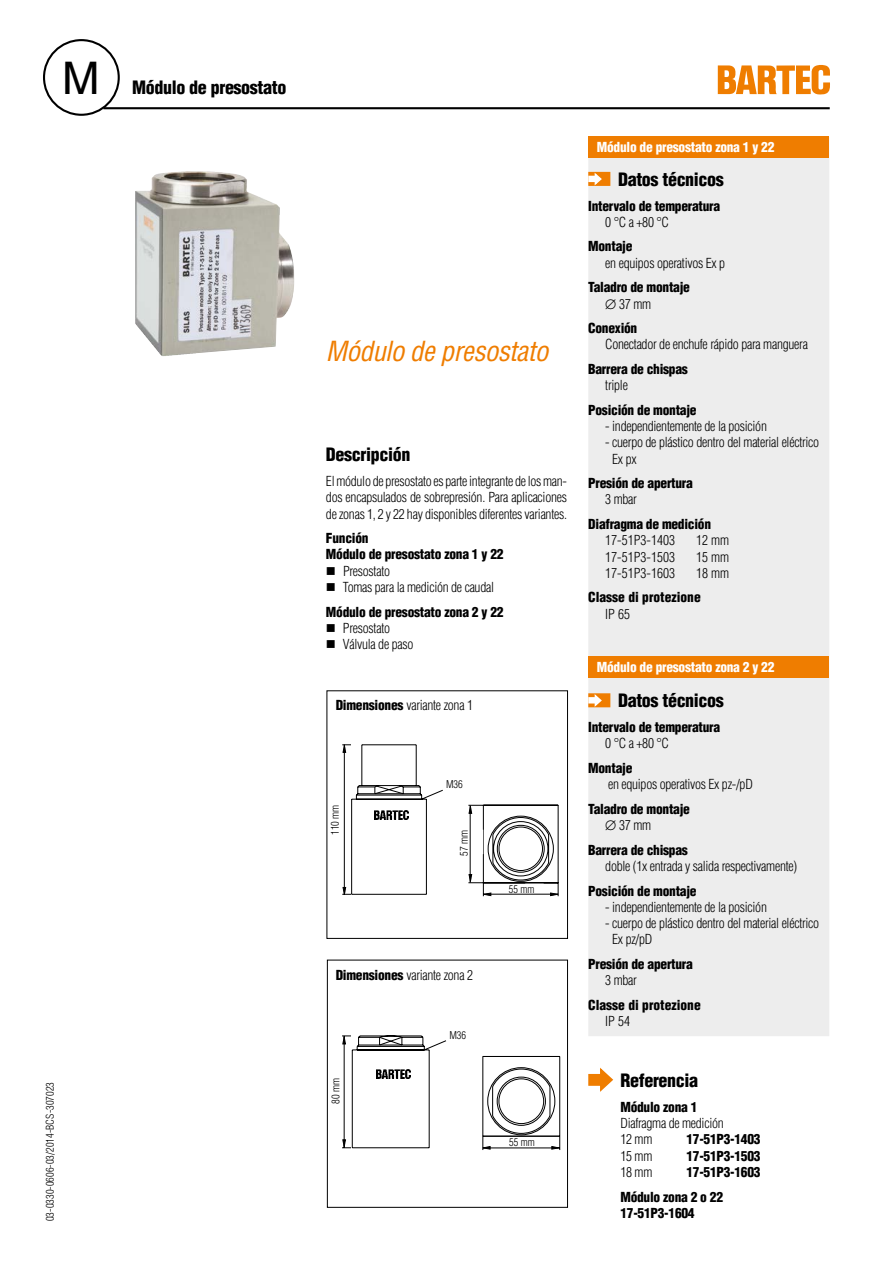
<style>
.page{position:relative;width:893px;height:1263px;background:#fff}
.page>*{position:absolute;margin:0;border:0;box-sizing:border-box;transform-origin:0 0}
.t1{font:45px "Helvetica";color:#000}
.t2{font:italic condensed 27px "Helvetica";letter-spacing:-.02em;color:#ef7d00}
.t3{font:900 condensed 18px "Helvetica";letter-spacing:-.02em;color:#000}
.t4{font:300 condensed 13.5px/16.2px "Helvetica";letter-spacing:-.02em;color:#000}
.t5{font:900 condensed 13.5px/16.2px "Helvetica";letter-spacing:-.02em;color:#000}
.t6{font:900 condensed 13.5px "Helvetica";letter-spacing:-.02em;color:#fff}
.t7{font:300 condensed 13.5px "Helvetica";color:#000}
.t8{font:900 condensed 13.5px "Helvetica";color:#000}
.t9{font:300 condensed 10.5px "Helvetica";color:#000}
.s1{font-weight:900}
.s2{font-weight:300}
</style>
<div class="page">
<hr style="left:103px;top:107px;width:727px;height:2px;background:#000">
<div style="left:43px;top:39px;width:77px;height:77px;border:2px solid #000;border-radius:50%"></div>
<img style="left:135px;top:171px;width:159px;height:185px">
<div style="left:588px;top:137px;width:241px;height:899px;background:#ededed"></div>
<svg style="left:588px;top:172px;width:22px;height:14px"></svg>
<svg style="left:588px;top:176px;width:6px;height:6px"></svg>
<svg style="left:594px;top:171px;width:9px;height:15px"></svg>
<div style="left:588px;top:136px;width:241px;height:21px;background:#ef7d00"></div>
<div style="left:588px;top:657px;width:241px;height:21px;background:#ef7d00"></div>
<div style="left:588px;top:693px;width:22px;height:14px;background:#ef7d00;border:2px solid #ef7d00"></div>
<svg style="left:588px;top:697px;width:6px;height:6px"></svg>
<svg style="left:594px;top:693px;width:9px;height:15px"></svg>
<div style="left:588px;top:1074px;width:17px;height:12px;background:#ef7d00;border:2px solid #ef7d00"></div>
<svg style="left:599px;top:1067px;width:15px;height:25px"></svg>
<div style="left:327px;top:960px;width:241px;height:247px;border:1px solid #000"></div>
<svg style="left:342px;top:744px;width:216px;height:153px"></svg>
<svg style="left:342px;top:1035px;width:218px;height:115px"></svg>
<svg style="left:718px;top:65px;width:112px;height:30px"></svg>
<h1 class="t1" style="left:62px;top:52px;width:39px">M</h1>
<h3 class="t3" style="left:132px;top:76px;width:156px">Módulo de presostato</h3>
<p class="t9" style="left:44px;top:1221px;width:141px;rotate:-90deg">03-0330-0606-03/2014-BCS-307023</p>
<h2 class="t2" style="left:326px;top:334px;width:224px">Módulo de presostato</h2>
<h3 class="t3" style="left:326px;top:444px;width:86px">Descripción</h3>
<p class="t4" style="left:326px;top:473px;width:243px;text-align:justify">El módulo de presostato es parte integrante de los man&shy;dos encapsulados de sobrepresión. Para aplicaciones de zonas 1, 2 y 22 hay disponibles diferentes variantes.</p>
<p class="t5" style="left:326px;top:530px;width:179px">Función<br>Módulo de presostato zona 1 y 22</p>
<p class="t4" style="left:343px;top:563px;width:153px">Presostato<br>Tomas para la medición de caudal</p>
<p class="t5" style="left:326px;top:603px;width:179px">Módulo de presostato zona 2 y 22</p>
<p class="t4" style="left:343px;top:620px;width:72px">Presostato<br>Válvula de paso</p>
<p class="t4" style="left:336px;top:697px;width:139px"><span class="s1">Dimensiones</span> variante zona 1</p>
<p class="t9" style="left:329px;top:835px;width:32px;rotate:-90deg">110 mm</p>
<p class="t9" style="left:446px;top:778px;width:18px">M36</p>
<p class="t9" style="left:458px;top:856px;width:27px;rotate:-90deg">57 mm</p>
<p class="t4" style="left:336px;top:966px;width:139px"><span class="s1">Dimensiones</span> variante zona 2</p>
<p class="t9" style="left:330px;top:1104px;width:27px;rotate:-90deg">80 mm</p>
<p class="t9" style="left:449px;top:1029px;width:18px">M36</p>
<p class="t9" style="left:509px;top:883px;width:27px">55 mm</p>
<p class="t9" style="left:509px;top:1136px;width:27px">55 mm</p>
<p class="t6" style="left:597px;top:139px;width:179px">Módulo de presostato zona 1 y 22</p>
<h3 class="t3" style="left:618px;top:168px;width:107px">Datos técnicos</h3>
<p class="t5" style="left:588px;top:197px;width:134px">Intervalo de temperatura</p>
<p class="t4" style="left:605px;top:214px;width:65px">0 °C a +80 °C</p>
<p class="t5" style="left:588px;top:238px;width:46px">Montaje</p>
<p class="t4" style="left:605px;top:255px;width:121px">en equipos operativos Ex p</p>
<p class="t5" style="left:605px;top:279px;width:86px;text-indent:-17px">Taladro de montaje ∅<span class="s2">37mm</span></p>
<p class="t5" style="left:588px;top:320px;width:51px">Conexión</p>
<p class="t4" style="left:605px;top:336px;width:204px">Conectador de enchufe rápido para manguera</p>
<p class="t5" style="left:588px;top:361px;width:101px">Barrera de chispas</p>
<p class="t4" style="left:605px;top:377px;width:24px">triple</p>
<p class="t5" style="left:588px;top:402px;width:110px">Posición de montaje</p>
<p class="t4" style="left:605px;top:418px;width:163px">- independientemente de la posición</p>
<p class="t4" style="left:612px;top:434px;width:208px;text-indent:-7px">- cuerpo de plástico dentro del material eléctrico<br>Ex px</p>
<p class="t5" style="left:588px;top:475px;width:106px">Presión de apertura</p>
<p class="t4" style="left:605px;top:491px;width:33px">3 mbar</p>
<p class="t5" style="left:588px;top:516px;width:124px">Diafragma de medición</p>
<p class="t7" style="left:605px;top:533px;width:71px">17-51P3-1403</p>
<p class="t4" style="left:696px;top:532px;width:34px">12 mm</p>
<p class="t7" style="left:605px;top:549px;width:71px">17-51P3-1503</p>
<p class="t4" style="left:696px;top:548px;width:34px">15 mm</p>
<p class="t7" style="left:605px;top:565px;width:71px">17-51P3-1603</p>
<p class="t4" style="left:696px;top:565px;width:34px">18 mm</p>
<p class="t8" style="left:588px;top:589px;width:114px">Classe di protezione</p>
<p class="t4" style="left:605px;top:606px;width:26px">IP 65</p>
<p class="t6" style="left:597px;top:658px;width:179px">Módulo de presostato zona 2 y 22</p>
<h3 class="t3" style="left:618px;top:689px;width:107px">Datos técnicos</h3>
<p class="t5" style="left:588px;top:719px;width:134px">Intervalo de temperatura</p>
<p class="t4" style="left:605px;top:735px;width:65px">0 °C a +80 °C</p>
<p class="t5" style="left:588px;top:760px;width:46px">Montaje</p>
<p class="t4" style="left:608px;top:776px;width:146px">en equipos operativos Ex pz-/pD</p>
<p class="t5" style="left:605px;top:800px;width:86px;text-indent:-17px">Taladro de montaje ∅<span class="s2">37mm</span></p>
<p class="t5" style="left:588px;top:841px;width:101px">Barrera de chispas</p>
<p class="t4" style="left:605px;top:858px;width:193px">doble (1x entrada y salida respectivamente)</p>
<p class="t5" style="left:588px;top:882px;width:110px">Posición de montaje</p>
<p class="t4" style="left:605px;top:899px;width:163px">- independientemente de la posición</p>
<p class="t4" style="left:612px;top:915px;width:208px;text-indent:-7px">- cuerpo de plástico dentro del material eléctrico<br>Ex pz/pD</p>
<p class="t5" style="left:588px;top:955px;width:106px">Presión de apertura</p>
<p class="t4" style="left:605px;top:972px;width:33px">3 mbar</p>
<p class="t8" style="left:588px;top:996px;width:114px">Classe di protezione</p>
<p class="t4" style="left:605px;top:1013px;width:26px">IP 54</p>
<h3 class="t3" style="left:620px;top:1069px;width:79px">Referencia</h3>
<p class="t5" style="left:620px;top:1099px;width:79px">Módulo zona 1</p>
<p class="t4" style="left:620px;top:1115px;width:105px">Diafragma de medición<br>12 mm</p>
<p class="t5" style="left:686px;top:1131px;width:76px">17-51P3-1403</p>
<p class="t4" style="left:620px;top:1147px;width:33px">15 mm</p>
<p class="t5" style="left:686px;top:1147px;width:76px">17-51P3-1503</p>
<p class="t4" style="left:620px;top:1164px;width:33px">18 mm</p>
<p class="t5" style="left:620px;top:1159px;width:142px;line-height:24.8px;text-indent:66px">17-51P3-1603<br>Módulo zona 2 o 22</p>
<p class="t5" style="left:620px;top:1204px;width:76px">17-51P3-1604</p>
</div>
